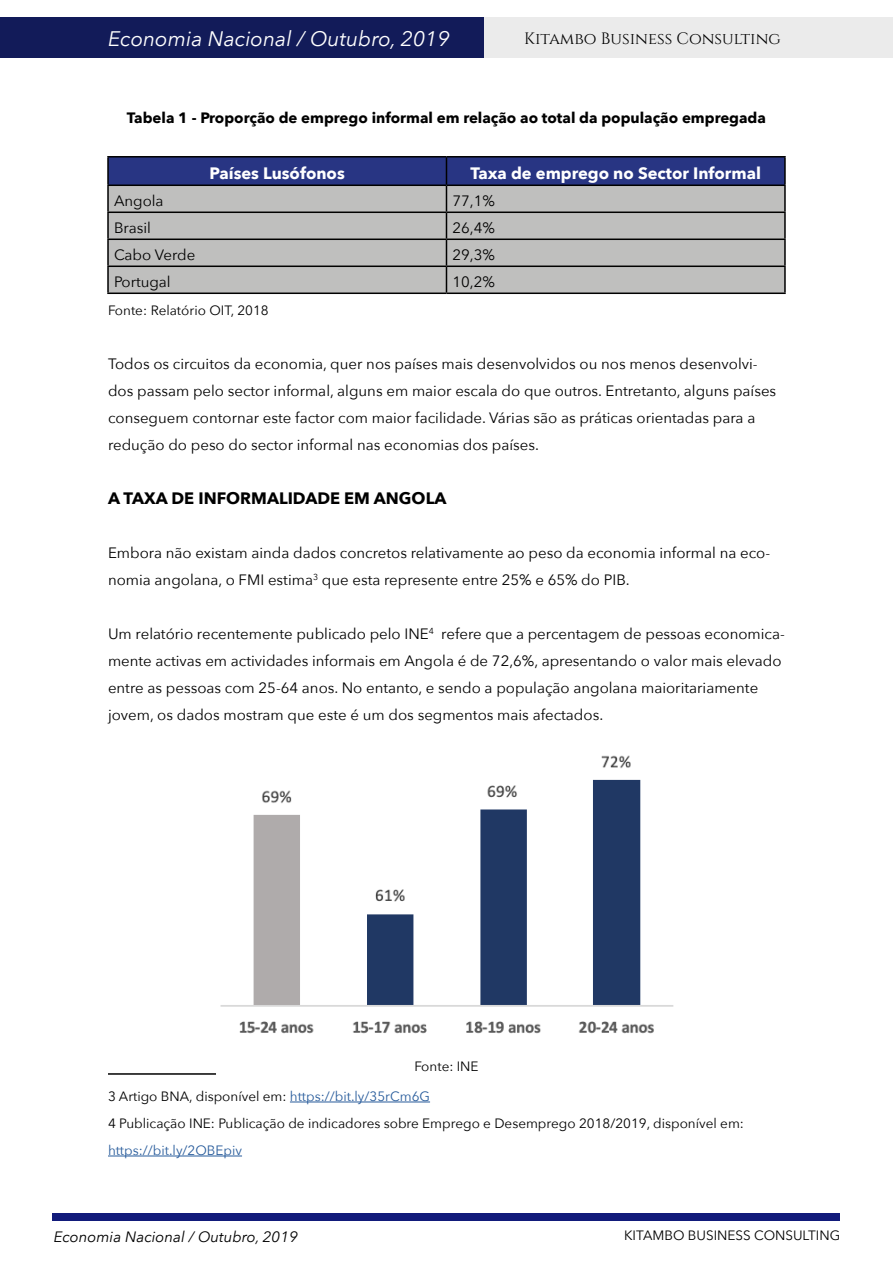
<style>
.page{position:relative;width:893px;height:1263px;background:#fff}
.page>*{position:absolute;margin:0;border:0;box-sizing:border-box;transform-origin:0 0}
.t1{font:italic 21px "Avenir Next";color:#fff}
.t2{font:700 16.5px "Avenir Next";color:#fff}
.t3{font:700 16.5px "Avenir Next";color:#000}
.t4{font:16.5px "Cinzel";color:#000}
.t5{font:15px/27px "Avenir Next";color:#000}
.t6{font:700 15px "Avenir Next";color:#000}
.t7{font:italic 15px "Avenir Next";color:#000}
.t8{font:13.5px/27px "Avenir Next";color:#000}
.t9{font:13.5px "Avenir Next";color:#275b9b}
.s1{color:#275b9b}
</style>
<div class="page">
<div style="left:0;top:18px;width:485px;height:40px;background:#121b59"></div>
<div style="left:485px;top:18px;width:408px;height:40px;background:#ebebeb"></div>
<div style="left:53px;top:1214px;width:787px;height:7px;background:#121b7b"></div>
<hr style="left:107px;top:156px;width:339px;height:2px;background:#000">
<hr style="left:107px;top:158px;width:2px;height:27px;background:#000">
<hr style="left:446px;top:156px;width:340px;height:2px;background:#000">
<hr style="left:784px;top:158px;width:2px;height:27px;background:#000">
<hr style="left:107px;top:185px;width:339px;height:1px;background:#000">
<hr style="left:107px;top:186px;width:2px;height:26px;background:#000">
<hr style="left:446px;top:185px;width:340px;height:1px;background:#000">
<hr style="left:784px;top:186px;width:2px;height:26px;background:#000">
<hr style="left:107px;top:212px;width:339px;height:1px;background:#000">
<hr style="left:107px;top:213px;width:2px;height:26px;background:#000">
<hr style="left:446px;top:212px;width:340px;height:1px;background:#000">
<hr style="left:784px;top:213px;width:2px;height:26px;background:#000">
<hr style="left:107px;top:239px;width:339px;height:1px;background:#000">
<hr style="left:107px;top:240px;width:2px;height:26px;background:#000">
<hr style="left:446px;top:239px;width:340px;height:1px;background:#000">
<hr style="left:784px;top:240px;width:2px;height:26px;background:#000">
<hr style="left:107px;top:266px;width:339px;height:1px;background:#000">
<hr style="left:107px;top:267px;width:2px;height:26px;background:#000">
<hr style="left:446px;top:266px;width:340px;height:1px;background:#000">
<svg style="left:108px;top:157px;width:677px;height:136px;background:#9699a7"></svg>
<hr style="left:784px;top:267px;width:2px;height:26px;background:#000">
<hr style="left:107px;top:293px;width:339px;height:1px;background:#000">
<hr style="left:446px;top:293px;width:340px;height:1px;background:#000">
<hr style="left:108px;top:1073px;width:108px;height:2px;background:#000">
<hr style="left:290px;top:1102px;width:140px;height:1px;background:#275b9b">
<hr style="left:108px;top:1156px;width:134px;height:1px;background:#275b9b">
<img style="left:220px;top:755px;width:454px;height:279px">
<h1 class="t1" style="left:108px;top:21px;width:343px">Economia Nacional / Outubro, 2019</h1>
<p class="t4" style="left:524px;top:29px;width:258px">Kitambo Business Consulting</p>
<p class="t6" style="left:127px;top:105px;width:640px">Tabela 1 - Proporção de emprego informal em relação ao total da população empregada</p>
<p class="t2" style="left:210px;top:159px;width:137px">Países Lusófonos</p>
<p class="t2" style="left:470px;top:159px;width:292px">Taxa de emprego no Sector Informal</p>
<p class="t5" style="left:114px;top:187px;width:51px">Angola</p>
<p class="t5" style="left:452px;top:187px;width:44px">77,1%</p>
<p class="t5" style="left:114px;top:214px;width:38px">Brasil</p>
<p class="t5" style="left:452px;top:214px;width:44px">26,4%</p>
<p class="t5" style="left:114px;top:241px;width:83px">Cabo Verde</p>
<p class="t5" style="left:452px;top:241px;width:44px">29,3%</p>
<p class="t5" style="left:114px;top:268px;width:58px">Portugal</p>
<p class="t5" style="left:452px;top:268px;width:44px">10,2%</p>
<p class="t8" style="left:108px;top:296px;width:162px">Fonte: Relatório OIT, 2018</p>
<p class="t5" style="left:108px;top:350px;width:670px">Todos os circuitos da economia, quer nos países mais desenvolvidos ou nos menos desenvolvi&shy;dos passam pelo sector informal, alguns em maior escala do que outros. Entretanto, alguns países conseguem contornar este factor com maior facilidade. Várias são as práticas orientadas para a redução do peso do sector informal nas economias dos países.</p>
<p class="t3" style="left:108px;top:484px;width:340px">A TAXA DE INFORMALIDADE EM ANGOLA</p>
<p class="t5" style="left:108px;top:539px;width:664px">Embora não existam ainda dados concretos relativamente ao peso da economia informal na eco&shy;nomia angolana, o FMI estima<sup>3</sup> que esta represente entre 25% e 65% do PIB.</p>
<p class="t5" style="left:108px;top:620px;width:678px">Um relatório recentemente publicado pelo INE<sup>4</sup> refere que a percentagem de pessoas economica&shy;mente activas em actividades informais em Angola é de 72,6%, apresentando o valor mais elevado entre as pessoas com 25-64 anos. No entanto, e sendo a população angolana maioritariamente jovem, os dados mostram que este é um dos segmentos mais afectados.</p>
<p class="t8" style="left:414px;top:1052px;width:66px">Fonte: INE</p>
<p class="t8" style="left:108px;top:1082px;width:637px">3 Artigo BNA, disponível em: <span class="s1">https://bit.ly/35rCm6G<br></span>4 Publicação INE: Publicação de indicadores sobre Emprego e Desemprego 2018/2019, disponível em:</p>
<p class="t9" style="left:108px;top:1139px;width:136px">https://bit.ly/2OBEpiv</p>
<p class="t7" style="left:54px;top:1223px;width:245px">Economia Nacional / Outubro, 2019</p>
<p class="t8" style="left:624px;top:1221px;width:218px">KITAMBO BUSINESS CONSULTING</p>
</div>
